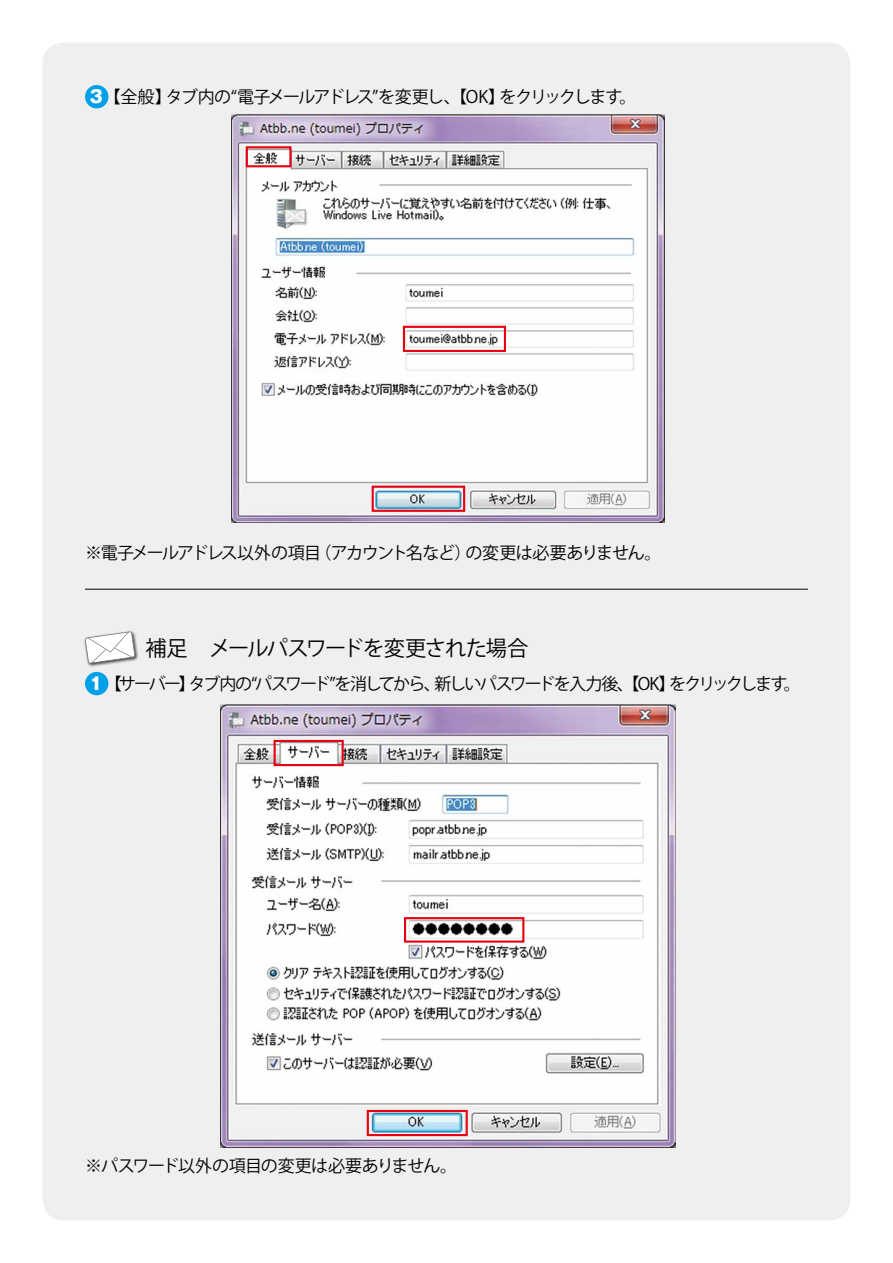
<style>
.page{position:relative;width:893px;height:1263px;background:#fff}
.page>*{position:absolute;margin:0;border:0;box-sizing:border-box;transform-origin:0 0}
.t1{font:21.3px "Koz Go Pro";letter-spacing:-.05em;color:#000}
.t2{font:16.95px "Koz Go Pro";letter-spacing:-.09em;color:#000}
.t3{font:16.95px "Koz Go Pro";letter-spacing:-.115em;color:#000}
.t4{font:16.95px "Koz Go Pro";letter-spacing:-.04em;color:#000}
.s1{font-family:"Gothic MB101 Pro";font-weight:800;color:#fff}
</style>
<div class="page">
<div style="left:43px;top:43px;width:807px;height:1177px;background:#efefef;border-radius:21px"></div>
<hr style="left:85px;top:589px;width:723px;height:1px;background:#000">
<img style="left:221px;top:705px;width:455px;height:443px">
<div style="left:83px;top:630px;width:57px;height:38px;background:#000;opacity:.75"></div>
<svg style="left:85px;top:631px;width:50px;height:32px"></svg>
<div style="left:85px;top:85px;width:23px;height:23px;background:#00a0e9;border-radius:50%"></div>
<div style="left:85px;top:672px;width:23px;height:23px;background:#00a0e9;border-radius:50%"></div>
<img style="left:231px;top:115px;width:433px;height:408px">
<div style="left:372px;top:486px;width:93px;height:26px;border:2px solid #e60012"></div>
<div style="left:274px;top:740px;width:70px;height:26px;border:2px solid #e60012"></div>
<div style="left:367px;top:1110px;width:101px;height:26px;border:2px solid #e60012"></div>
<div style="left:404px;top:917px;width:120px;height:26px;border:2px solid #e60012"></div>
<div style="left:403px;top:326px;width:103px;height:26px;border:2px solid #e60012"></div>
<div style="left:246px;top:146px;width:45px;height:21px;border:2px solid #e60012"></div>
<p class="t2" style="left:90px;top:86px;width:548px"><span class="s1">3</span> 【全般】タブ内の“電子メールアドレス”を変更し、【OK】をクリックします。</p>
<p class="t2" style="left:85px;top:542px;width:578px">※電子メールアドレス以外の項目（アカウント名など）の変更は必要ありません。</p>
<p class="t1" style="left:146px;top:634px;width:384px">補足　メールパスワードを変更された場合</p>
<p class="t3" style="left:90px;top:673px;width:712px"><span class="s1">1</span> 【サーバー】タブ内の“パスワード”を消してから、新しいパスワードを入力後、【OK】をクリックします。</p>
<p class="t4" style="left:85px;top:1154px;width:374px">※パスワード以外の項目の変更は必要ありません。</p>
</div>
